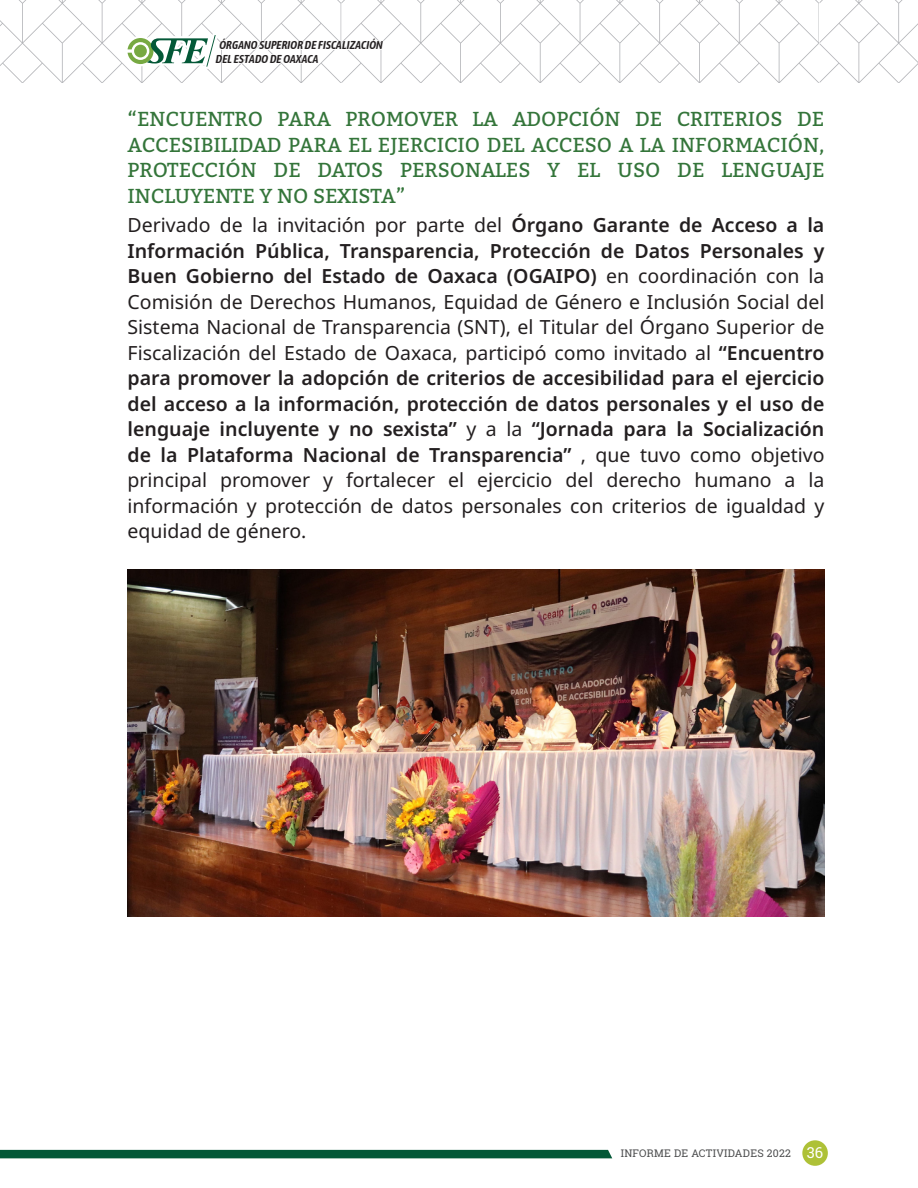
<style>
.page{position:relative;width:918px;height:1188px;background:#fff}
.page>*{position:absolute;margin:0;border:0;box-sizing:border-box;transform-origin:0 0}
.TITULO_3{font:20.25px/25.5px "Bitter";color:#34753a;text-align:justify}
.t1{font:19.5px/25.5px "Noto Sans";color:#231f20;text-align:justify}
.t2{font:italic 600 11.4px/13.6px "Asap Condensed";color:#231f20}
.t3{font:10.5px "Roboto Slab";letter-spacing:.025em;color:#4b4c4d}
.s1{font-weight:600}
.s2{font-size:15px;color:#fff}
</style>
<div class="page">
<svg style="left:0;top:0;width:918px;height:83px"></svg>
<div style="left:802px;top:1140px;width:26px;height:26px;background:#aec137;border-radius:50%"></div>
<div style="left:0;top:1150px;width:612px;height:8px;background:#035837"></div>
<img style="left:128px;top:570px;width:696px;height:346px">
<p class="t2" style="left:215px;top:38px;width:170px;text-indent:4px">ÓRGANO SUPERIOR DE FISCALIZACIÓN<br>DEL ESTADO DE OAXACA</p>
<p class="TITULO_3" style="left:128px;top:106px;width:698px">“ENCUENTRO PARA PROMOVER LA ADOPCIÓN DE CRITERIOS DE ACCESIBILIDAD PARA EL EJERCICIO DEL ACCESO A LA INFORMACIÓN, PROTECCIÓN DE DATOS PERSONALES Y EL USO DE LENGUAJE INCLUYENTE Y NO SEXISTA”</p>
<p class="t1" style="left:128px;top:213px;width:698px">Derivado de la invitación por parte del <span class="s1">Órgano Garante de Acceso a la Información Pública, Transparencia, Protección de Datos Personales y Buen Gobierno del Estado de Oaxaca (OGAIPO)</span> en coordinación con la Comisión de Derechos Humanos, Equidad de Género e Inclusión Social del Sistema Nacional de Transparencia (SNT), el Titular del Órgano Superior de Fiscalización del Estado de Oaxaca, participó como invitado al <span class="s1">“Encuentro para promover la adopción de criterios de accesibilidad para el ejercicio del acceso a la información, protección de datos personales y el uso de lenguaje incluyente y no sexista”</span> y a la <span class="s1">“Jornada para la Socialización de la Plataforma Nacional de Transparencia”</span> , que tuvo como objetivo principal promover y fortalecer el ejercicio del derecho humano a la información y protección de datos personales con criterios de igualdad y equidad de género.</p>
<p class="t3" style="left:621px;top:1146px;width:204px">INFORME DE ACTIVIDADES 2022 <span class="s2">36</span></p>
</div>
